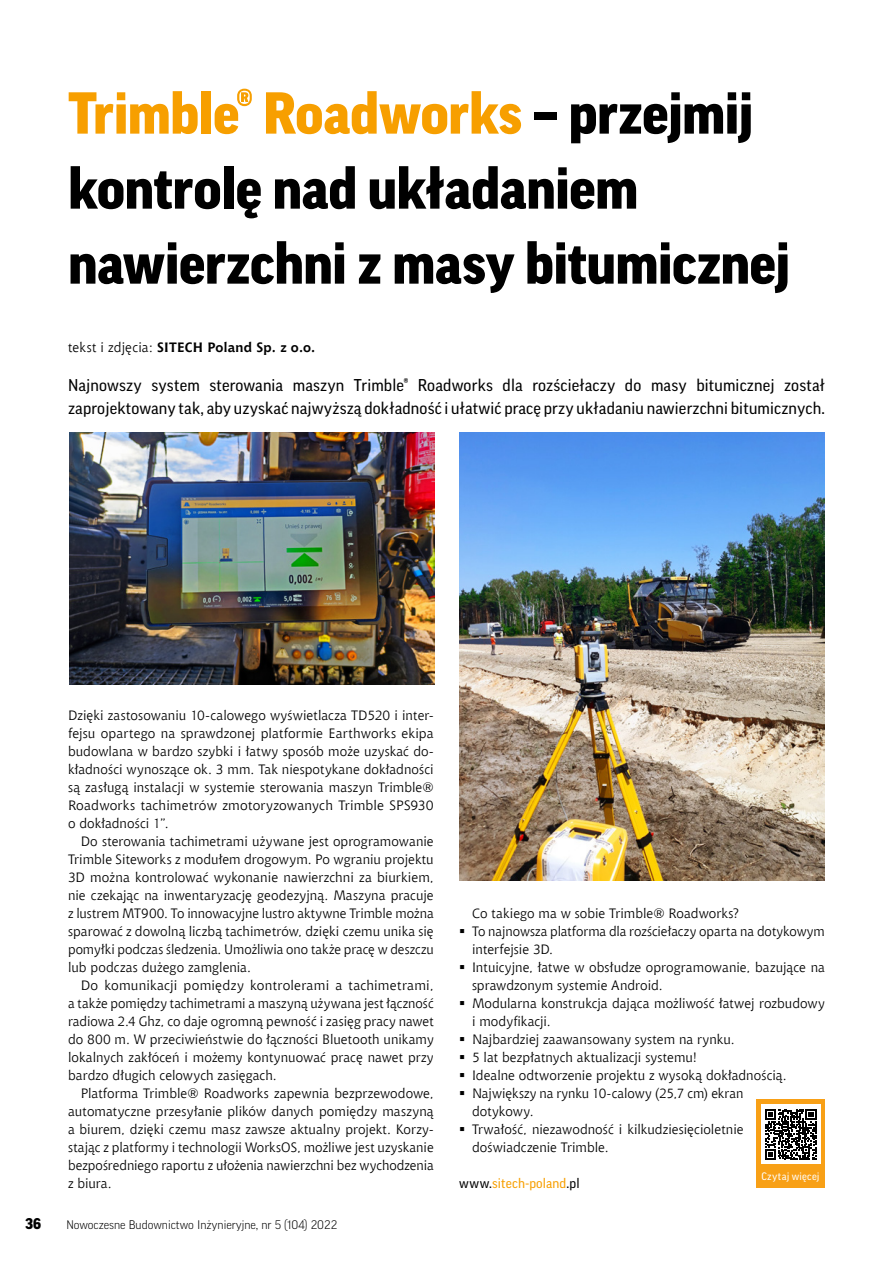
<style>
.page{position:relative;width:893px;height:1263px;background:#fff}
.page>*{position:absolute;margin:0;border:0;box-sizing:border-box;transform-origin:0 0}
.tytul{font:900 57px/75px "Good Pro";letter-spacing:-.01em;color:#000}
.lead{font:16.5px/22.5px "Good Pro";letter-spacing:.01em;color:#000}
.t1{font:900 15px "Good Pro";color:#000}
.text_podstawowy{font:13.5px/18px "Chianti EU";letter-spacing:.005em;color:#000}
.autor_nastepny{font:700 13.5px "Chianti EU";letter-spacing:.015em;color:#000}
.opis_artykulu{font:13.5px "Good Pro";letter-spacing:.01em;color:#f79f00}
.t2{font:300 12px "Good Pro";color:#000}
.opis_artykulu-2{font:10.5px "Good Pro";letter-spacing:.02em;color:#fff}
.s1{color:#f79f00}
.s2{font-weight:400}
.s3{color:#000}
</style>
<div class="page">
<div style="left:756px;top:1099px;width:69px;height:89px;background:#f8a016"></div>
<div style="left:761px;top:1105px;width:60px;height:59px;background:#fff"></div>
<svg style="left:765px;top:1109px;width:51px;height:51px"></svg>
<img style="left:460px;top:432px;width:365px;height:449px">
<img style="left:69px;top:432px;width:366px;height:252px">
<p class="tytul" style="left:68px;top:76px;width:724px"><span class="s1">Trimble® Roadworks</span> – przejmij kontrolę nad układaniem nawierzchni z masy bitumicznej</p>
<p class="autor_nastepny" style="left:68px;top:339px;width:249px"><span class="s2">tekst i zdjęcia:</span> SITECH Poland Sp. z o.o.</p>
<p class="lead" style="left:68px;top:374px;width:758px">Najnowszy system sterowania maszyn Trimble® Roadworks dla rozściełaczy do masy bitumicznej został zaprojektowany tak, aby uzyskać najwyższą dokładność i ułatwić pracę przy układaniu nawierzchni bitumicznych.</p>
<p class="t1" style="left:25px;top:1215px;width:17px">36</p>
<p class="text_podstawowy" style="left:68px;top:706px;width:367px;text-align:justify">Dzięki zastosowaniu 10-calowego wyświetlacza TD520 i inter&shy;fejsu opartego na sprawdzonej platformie Earthworks ekipa budowlana w bardzo szybki i łatwy sposób może uzyskać do&shy;kładności wynoszące ok. 3 mm. Tak niespotykane dokładności są zasługą instalacji w systemie sterowania maszyn Trimble® Roadworks tachimetrów zmotoryzowanych Trimble SPS930 o dokładności 1”.</p>
<p class="text_podstawowy" style="left:68px;top:832px;width:367px;text-align:justify;text-indent:13px">Do sterowania tachimetrami używane jest oprogramowanie Trimble Siteworks z modułem drogowym. Po wgraniu projektu 3D można kontrolować wykonanie nawierzchni za biurkiem, nie czekając na inwentaryzację geodezyjną. Maszyna pracuje z lustrem MT900. To innowacyjne lustro aktywne Trimble można sparować z dowolną liczbą tachimetrów, dzięki czemu unika się pomyłki podczas śledzenia. Umożliwia ono także pracę w deszczu lub podczas dużego zamglenia.</p>
<p class="text_podstawowy" style="left:68px;top:976px;width:367px;text-align:justify;text-indent:13px">Do komunikacji pomiędzy kontrolerami a tachimetrami, a także pomiędzy tachimetrami a maszyną używana jest łączność radiowa 2.4 Ghz, co daje ogromną pewność i zasięg pracy nawet do 800 m. W przeciwieństwie do łączności Bluetooth unikamy lokalnych zakłóceń i możemy kontynuować pracę nawet przy bardzo długich celowych zasięgach.</p>
<p class="text_podstawowy" style="left:68px;top:1084px;width:367px;text-align:justify;text-indent:13px">Platforma Trimble® Roadworks zapewnia bezprzewodowe, automatyczne przesyłanie plików danych pomiędzy maszyną a biurem, dzięki czemu masz zawsze aktualny projekt. Korzy&shy;stając z platformy i technologii WorksOS, możliwe jest uzyskanie bezpośredniego raportu z ułożenia nawierzchni bez wychodzenia z biura.</p>
<p class="t2" style="left:66px;top:1218px;width:272px">Nowoczesne Budownictwo Inżynieryjne, nr 5 (104) 2022</p>
<p class="text_podstawowy" style="left:472px;top:904px;width:269px">Co takiego ma w sobie Trimble® Roadworks?</p>
<p class="text_podstawowy" style="left:472px;top:922px;width:354px">To najnowsza platforma dla rozściełaczy oparta na dotykowym interfejsie 3D.</p>
<p class="text_podstawowy" style="left:472px;top:958px;width:354px">Intuicyjne, łatwe w obsłudze oprogramowanie, bazujące na sprawdzonym systemie Android.</p>
<p class="text_podstawowy" style="left:472px;top:994px;width:354px">Modularna konstrukcja dająca możliwość łatwej rozbudowy i modyfikacji.</p>
<p class="text_podstawowy" style="left:472px;top:1030px;width:264px">Najbardziej zaawansowany system na rynku.</p>
<p class="text_podstawowy" style="left:472px;top:1048px;width:226px">5 lat bezpłatnych aktualizacji systemu!</p>
<p class="text_podstawowy" style="left:472px;top:1066px;width:316px">Idealne odtworzenie projektu z wysoką dokładnością.</p>
<p class="text_podstawowy" style="left:472px;top:1084px;width:273px">Największy na rynku 10-calowy (25,7 cm) ekran dotykowy.</p>
<p class="text_podstawowy" style="left:472px;top:1120px;width:273px">Trwałość, niezawodność i kilkudziesięcioletnie doświadczenie Trimble.</p>
<p class="opis_artykulu" style="left:459px;top:1175px;width:122px"><span class="s3">www.</span>sitech-poland<span class="s3">.pl</span></p>
<p class="opis_artykulu-2" style="left:761px;top:1171px;width:60px">Czytaj więcej</p>
</div>
